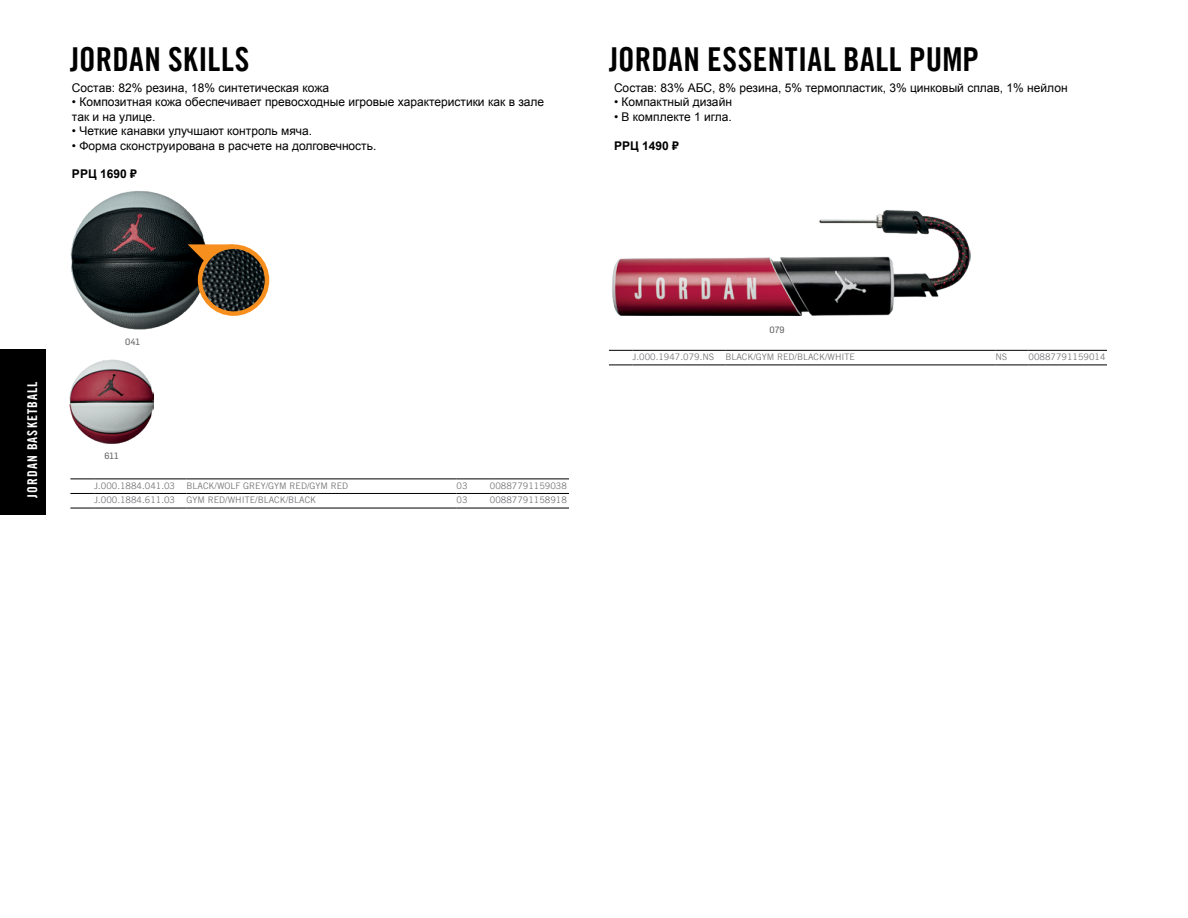
<style>
.page{position:relative;width:1188px;height:918px;background:#fff}
.page>*{position:absolute;margin:0;border:0;box-sizing:border-box;transform-origin:0 0}
.t1{font:700 condensed 33px "Trade Gothicfor Nike 365";letter-spacing:.01em;color:#000}
.t2{font:700 condensed 13.5px "Trade Gothicfor Nike 365";letter-spacing:.08em;color:#fff}
.t3{font:12px/14.4px "Arial";color:#000}
.t4{font:700 12px "Arial";color:#000}
.t5{font:9px "Trade Gothicfor Nike 365";color:#77787b}
.t6{font:9px "Flama Basic";color:#636466}
</style>
<div class="page">
<div style="left:0;top:349px;width:46px;height:166px;background:#000"></div>
<img style="left:612px;top:210px;width:358px;height:106px">
<svg style="left:609px;top:350px;width:23px;height:1px"></svg>
<hr style="left:632px;top:350px;width:93px;height:1px;background:#000">
<hr style="left:725px;top:350px;width:270px;height:1px;background:#000">
<hr style="left:995px;top:350px;width:34px;height:1px;background:#000">
<hr style="left:1029px;top:350px;width:78px;height:1px;background:#000">
<svg style="left:609px;top:365px;width:23px;height:1px"></svg>
<hr style="left:632px;top:365px;width:93px;height:1px;background:#000">
<hr style="left:725px;top:365px;width:270px;height:1px;background:#000">
<hr style="left:995px;top:365px;width:34px;height:1px;background:#000">
<hr style="left:1029px;top:365px;width:78px;height:1px;background:#000">
<img style="left:70px;top:360px;width:83px;height:83px">
<svg style="left:70px;top:479px;width:24px;height:1px"></svg>
<hr style="left:94px;top:479px;width:93px;height:1px;background:#000">
<hr style="left:187px;top:479px;width:270px;height:1px;background:#000">
<hr style="left:457px;top:479px;width:33px;height:1px;background:#000">
<hr style="left:490px;top:479px;width:79px;height:1px;background:#000">
<svg style="left:70px;top:493px;width:24px;height:1px"></svg>
<hr style="left:94px;top:493px;width:93px;height:1px;background:#000">
<hr style="left:187px;top:493px;width:270px;height:1px;background:#000">
<hr style="left:457px;top:493px;width:33px;height:1px;background:#000">
<hr style="left:490px;top:493px;width:79px;height:1px;background:#000">
<svg style="left:70px;top:508px;width:24px;height:1px"></svg>
<hr style="left:94px;top:508px;width:93px;height:1px;background:#000">
<hr style="left:187px;top:508px;width:270px;height:1px;background:#000">
<hr style="left:457px;top:508px;width:33px;height:1px;background:#000">
<hr style="left:490px;top:508px;width:79px;height:1px;background:#000">
<img style="left:70px;top:191px;width:138px;height:138px">
<svg style="left:188px;top:244px;width:40px;height:35px"></svg>
<img style="left:200px;top:247px;width:67px;height:67px;border-radius:33px">
<div style="left:198px;top:244px;width:71px;height:72px;border:4px solid #f78f1e;border-radius:50%"></div>
<h1 class="t1" style="left:70px;top:39px;width:181px">JORDAN SKILLS</h1>
<p class="t3" style="left:72px;top:81px;width:259px">Состав: 82% резина, 18% синтетическая кожа</p>
<p class="t3" style="left:72px;top:95px;width:474px">• Композитная кожа обеспечивает превосходные игровые характеристики как в зале так и на улице.</p>
<p class="t3" style="left:72px;top:124px;width:242px">• Четкие канавки улучшают контроль мяча.</p>
<p class="t3" style="left:72px;top:138px;width:306px">• Форма сконструирована в расчете на долговечность.</p>
<p class="t4" style="left:72px;top:166px;width:66px">РРЦ 1690 ₽</p>
<h1 class="t1" style="left:609px;top:39px;width:371px">JORDAN ESSENTIAL BALL PUMP</h1>
<p class="t3" style="left:614px;top:81px;width:455px">Состав: 83% АБС, 8% резина, 5% термопластик, 3% цинковый сплав, 1% нейлон</p>
<p class="t3" style="left:614px;top:95px;width:120px">• Компактный дизайн</p>
<p class="t3" style="left:614px;top:110px;width:119px">• В комплекте 1 игла.</p>
<p class="t4" style="left:614px;top:137px;width:66px">РРЦ 1490 ₽</p>
<p class="t2" style="left:24px;top:498px;width:118px;rotate:-90deg">JORDAN BASKETBALL</p>
<p class="t6" style="left:125px;top:335px;width:17px">041</p>
<p class="t6" style="left:104px;top:450px;width:16px">611</p>
<p class="t5" style="left:94px;top:480px;width:82px">J.000.1884.041.03</p>
<p class="t5" style="left:187px;top:480px;width:163px">BLACK/WOLF GREY/GYM RED/GYM RED</p>
<p class="t5" style="left:457px;top:480px;width:12px">03</p>
<p class="t5" style="left:490px;top:480px;width:78px">00887791159038</p>
<p class="t5" style="left:94px;top:495px;width:82px">J.000.1884.611.03</p>
<p class="t5" style="left:187px;top:495px;width:131px">GYM RED/WHITE/BLACK/BLACK</p>
<p class="t5" style="left:457px;top:495px;width:12px">03</p>
<p class="t5" style="left:490px;top:495px;width:78px">00887791158918</p>
<p class="t6" style="left:770px;top:324px;width:17px">079</p>
<p class="t5" style="left:632px;top:352px;width:224px">J.000.1947.079.NS BLACK/GYM RED/BLACK/WHITE</p>
<p class="t5" style="left:995px;top:352px;width:13px">NS</p>
<p class="t5" style="left:1029px;top:352px;width:78px">00887791159014</p>
</div>
